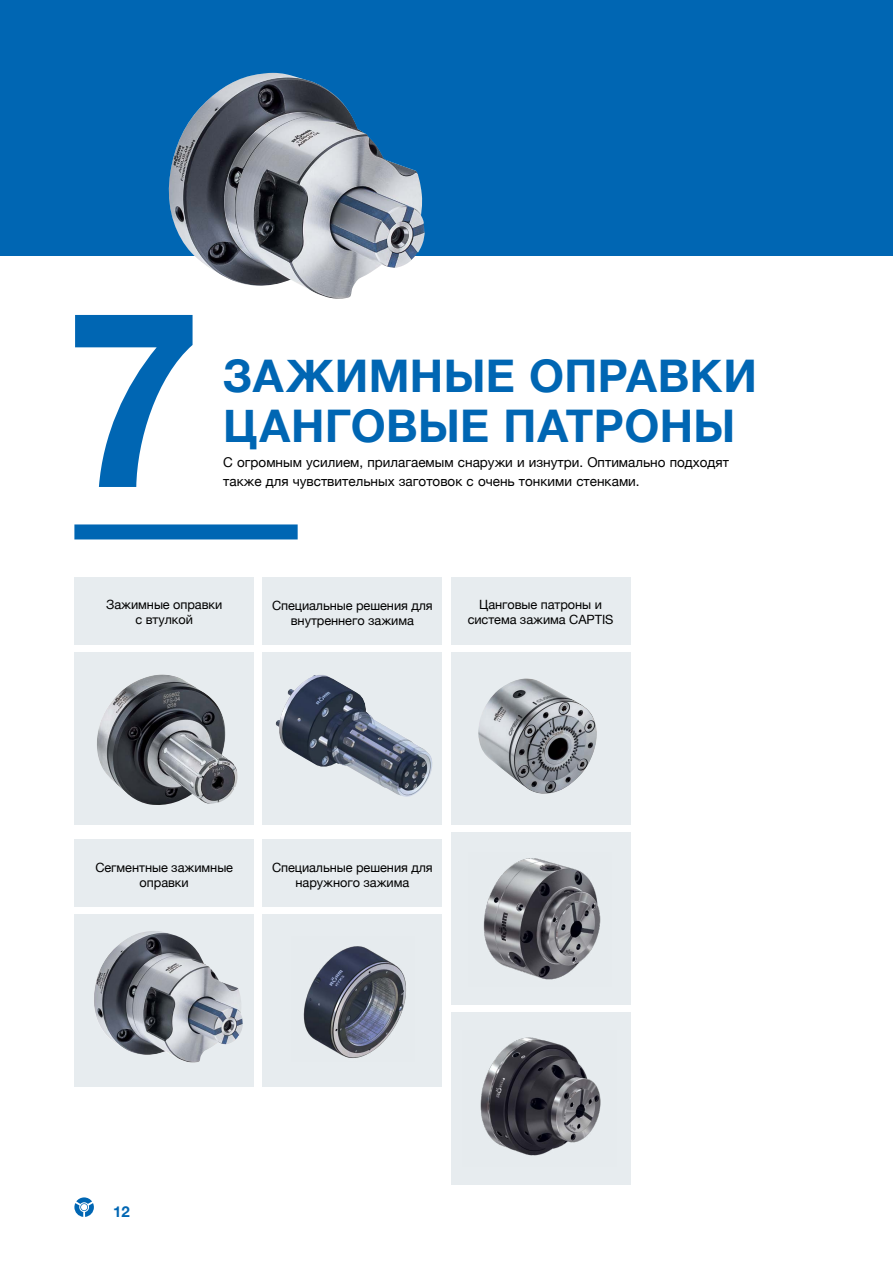
<style>
.page{position:relative;width:893px;height:1263px;background:#fff}
.page>*{position:absolute;margin:0;border:0;box-sizing:border-box;transform-origin:0 0}
.t1{font:700 245.7px "Helvetica Neue LT Pro";color:#0066b3}
.t2{font:700 45px/49.5px "Helvetica Neue";letter-spacing:.01em;color:#0066b3}
.t3{font:700 15px "Helvetica Neue";color:#0066b3}
.t4{font:13.5px/18.9px "Helvetica Neue";color:#000}
.t5{font:12.75px/15px "Helvetica Neue";letter-spacing:-.005em;color:#000;text-align:center}
</style>
<div class="page">
<svg style="left:74px;top:1197px;width:20px;height:20px"></svg>
<div style="left:451px;top:652px;width:179px;height:172px;background:#e7ecef"></div>
<div style="left:451px;top:832px;width:179px;height:172px;background:#e7ecef"></div>
<div style="left:451px;top:1012px;width:179px;height:172px;background:#e7ecef"></div>
<div style="left:451px;top:577px;width:179px;height:67px;background:#e7ecef"></div>
<div style="left:74px;top:652px;width:180px;height:172px;background:#e7ecef"></div>
<svg style="left:263px;top:652px;width:179px;height:172px;background:#b5bbc3"></svg>
<div style="left:74px;top:914px;width:180px;height:173px;background:#e7ecef"></div>
<div style="left:263px;top:914px;width:179px;height:173px;background:#e7ecef"></div>
<div style="left:74px;top:577px;width:180px;height:67px;background:#e7ecef"></div>
<div style="left:263px;top:577px;width:179px;height:67px;background:#e7ecef"></div>
<div style="left:74px;top:839px;width:180px;height:68px;background:#e7ecef"></div>
<div style="left:263px;top:839px;width:179px;height:68px;background:#e7ecef"></div>
<div style="left:0;top:0;width:893px;height:255px;background:#0066b3"></div>
<img style="left:97px;top:674px;width:141px;height:131px">
<img style="left:94px;top:931px;width:149px;height:131px">
<img style="left:289px;top:675px;width:34px;height:16px">
<img style="left:303px;top:946px;width:103px;height:112px">
<img style="left:167px;top:73px;width:258px;height:226px">
<img style="left:478px;top:678px;width:119px;height:116px">
<img style="left:483px;top:858px;width:118px;height:122px">
<img style="left:480px;top:1037px;width:121px;height:119px">
<div style="left:74px;top:524px;width:224px;height:15px;background:#0066b3"></div>
<h1 class="t1" style="left:65px;top:247px;width:138px">7</h1>
<h2 class="t2" style="left:223px;top:353px;width:535px">ЗАЖИМНЫЕ ОПРАВКИ<br>ЦАНГОВЫЕ ПАТРОНЫ</h2>
<p class="t4" style="left:223px;top:454px;width:507px">С огромным усилием, прилагаемым снаружи и изнутри. Оптимально подходят также для чувствительных заготовок с очень тонкими стенками.</p>
<p class="t5" style="left:106px;top:598px;width:118px">Зажимные оправки с втулкой</p>
<p class="t5" style="left:272px;top:598px;width:162px">Специальные решения для внутреннего зажима</p>
<p class="t5" style="left:468px;top:598px;width:147px">Цанговые патроны и система зажима CAPTIS</p>
<p class="t5" style="left:95px;top:860px;width:139px">Сегментные зажимные оправки</p>
<p class="t5" style="left:272px;top:860px;width:162px">Специальные решения для наружного зажима</p>
<p class="t3" style="left:113px;top:1200px;width:18px">12</p>
</div>
